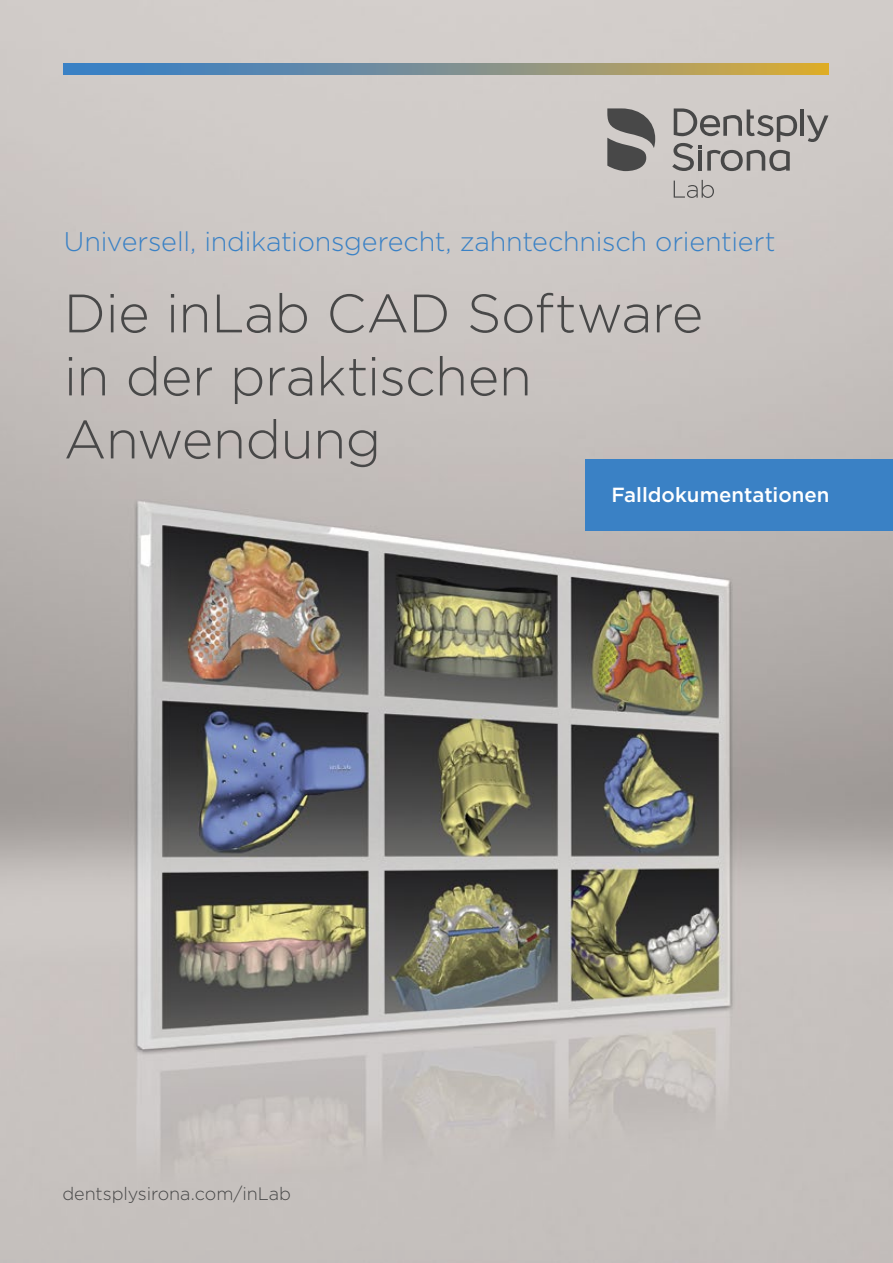
<style>
.page{position:relative;width:893px;height:1263px;background:#fff}
.page>*{position:absolute;margin:0;border:0;box-sizing:border-box;transform-origin:0 0}
.t1{font:300 54px/63px "Gotham";letter-spacing:-.01em;color:#484848}
.t2{font:300 27px "Gotham";letter-spacing:-.01em;color:#3a81c5}
.t3{font:500 20.4px "Gotham";color:#fff}
.t4{font:300 18px "Gotham";letter-spacing:-.005em;color:#484848}
</style>
<div class="page">
<img style="left:0;top:0;width:893px;height:1263px">
<svg style="left:64px;top:64px;width:764px;height:10px"></svg>
<hr style="left:800px;top:109px;width:4px;height:27px;background:#484848">
<svg style="left:807px;top:115px;width:21px;height:27px"></svg>
<svg style="left:672px;top:108px;width:125px;height:63px"></svg>
<svg style="left:607px;top:108px;width:48px;height:63px"></svg>
<svg style="left:674px;top:180px;width:40px;height:18px"></svg>
<div style="left:585px;top:459px;width:308px;height:71px;background:#3a81c5"></div>
<p class="t2" style="left:64px;top:225px;width:713px">Universell, indikationsgerecht, zahntechnisch orientiert</p>
<h1 class="t1" style="left:64px;top:280px;width:641px">Die inLab CAD Software in der praktischen<br>Anwendung</h1>
<p class="t4" style="left:62px;top:1182px;width:230px">dentsplysirona.com/inLab</p>
<p class="t3" style="left:612px;top:482px;width:220px">Falldokumentationen</p>
</div>
